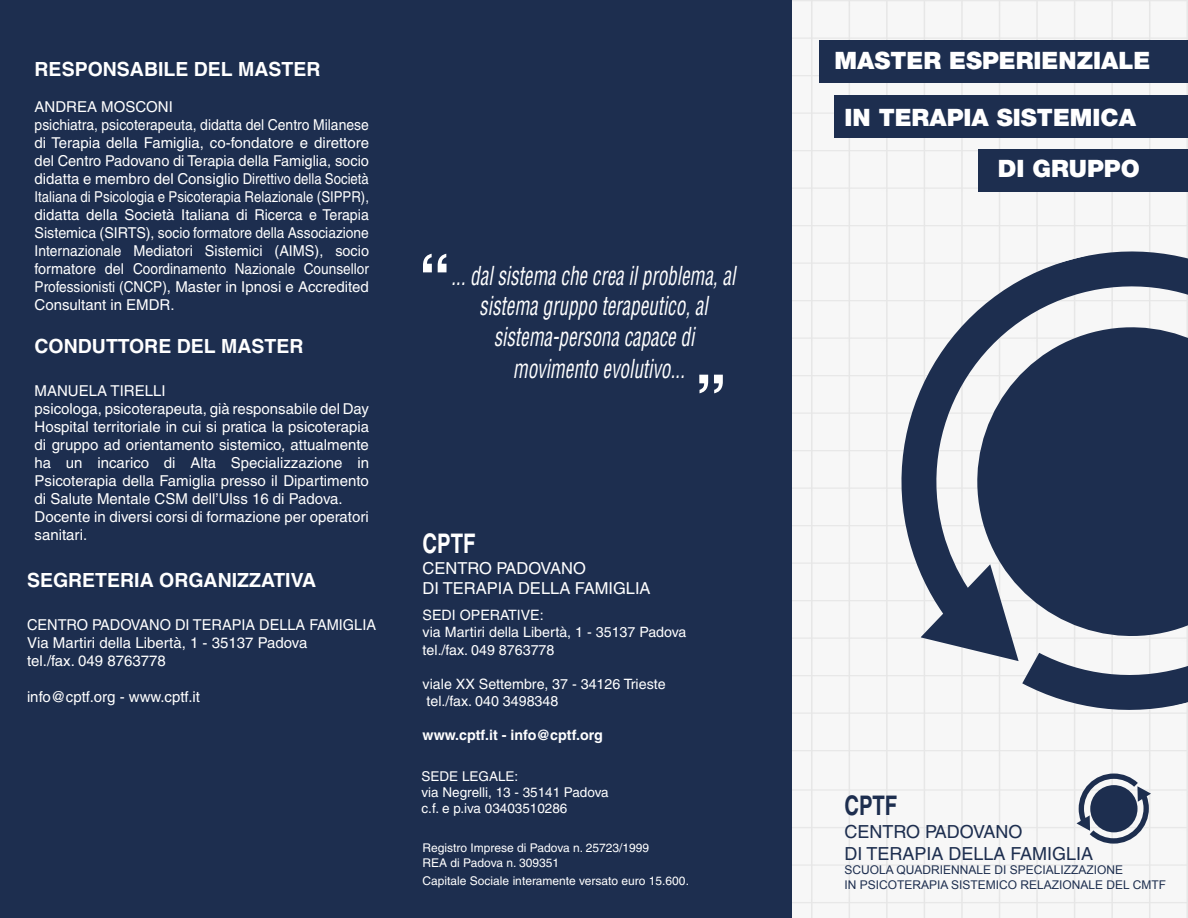
<style>
.page{position:relative;width:1188px;height:918px;background:#fff}
.page>*{position:absolute;margin:0;border:0;box-sizing:border-box;transform-origin:0 0}
.t1{font:700 68.4px "Helvetica";color:#fff;scale:.92 1}
.t2{font:700 27px "Helvetica";color:#fff;scale:.75 1}
.t3{font:700 27px "Helvetica";color:#1d2e4f;scale:.75 1}
.t4{font:italic condensed 25.5px/31.2px "Helvetica CE";color:#fff;text-align:center;scale:.75 1}
.t5{font:900 24px/51.3px "Helvetica Neue";color:#fff;text-align:right}
.t6{font:700 19.5px "Helvetica";color:#fff}
.t7{font:18px/21.6px "Helvetica";color:#1d2e4f}
.t8{font:16.5px/19.8px "Helvetica";color:#fff}
.t9{font:15px/18px "Helvetica";color:#fff}
.t10{font:14.25px/17.1px "Helvetica";color:#fff}
.t11{font:700 14.25px "Helvetica";color:#fff}
.t12{font:13.5px/16.2px "Helvetica";color:#fff}
.t13{font:12px/14.4px "Helvetica";color:#fff}
.t14{font:12px/14.4px "Arial";color:#1d2e4f}
</style>
<div class="page">
<img style="left:792px;top:768px;width:396px;height:150px">
<img style="left:792px;top:0;width:396px;height:768px">
<div style="left:0;top:0;width:792px;height:918px;background:#1d2e4f"></div>
<div style="left:819px;top:40px;width:369px;height:43px;background:#1d2e4f"></div>
<div style="left:834px;top:95px;width:354px;height:42px;background:#1d2e4f"></div>
<div style="left:979px;top:149px;width:209px;height:43px;background:#1d2e4f"></div>
<svg style="left:876px;top:244px;width:312px;height:417px"></svg>
<svg style="left:1022px;top:300px;width:166px;height:418px;fill:#1d2e4f"></svg>
<svg style="left:1077px;top:774px;width:74px;height:70px"></svg>
<h3 class="t6" style="left:35px;top:57px;width:288px">RESPONSABILE DEL MASTER</h3>
<p class="t9" style="left:35px;top:97px;width:336px">ANDREA MOSCONI<br>psichiatra, psicoterapeuta, didatta del Centro Milanese di Terapia della Famiglia, co-fondatore e direttore del Centro Padovano di Terapia della Famiglia, socio didatta e membro del Consiglio Direttivo della Società Italiana di Psicologia e Psicoterapia Relazionale (SIPPR), didatta della Società Italiana di Ricerca e Terapia Sistemica (SIRTS), socio formatore della Associazione Internazionale Mediatori Sistemici (AIMS), socio formatore del Coordinamento Nazionale Counsellor Professionisti (CNCP), Master in Ipnosi e Accredited Consultant in EMDR.</p>
<h3 class="t6" style="left:35px;top:334px;width:270px">CONDUTTORE DEL MASTER</h3>
<p class="t9" style="left:35px;top:382px;width:336px">MANUELA TIRELLI<br>psicologa, psicoterapeuta, già responsabile del Day Hospital territoriale in cui si pratica la psicoterapia di gruppo ad orientamento sistemico, attualmente ha un incarico di Alta Specializzazione in Psicoterapia della Famiglia presso il Dipartimento di Salute Mentale CSM dell’Ulss 16 di Padova.<br>Docente in diversi corsi di formazione per operatori sanitari.</p>
<h3 class="t6" style="left:27px;top:568px;width:291px">SEGRETERIA ORGANIZZATIVA</h3>
<p class="t9" style="left:27px;top:616px;width:351px">CENTRO PADOVANO DI TERAPIA DELLA FAMIGLIA<br>Via Martiri della Libertà, 1 - 35137 Padova<br>tel./fax. 049 8763778</p>
<p class="t9" style="left:27px;top:688px;width:175px">info@cptf.org - www.cptf.it</p>
<h1 class="t1" style="left:419px;top:238px;width:36px">“</h1>
<h3 class="t4" style="left:451px;top:260px;width:380px">... dal sistema che crea il problema, al sistema gruppo terapeutico, al sistema-persona capace di movimento evolutivo...</h3>
<h1 class="t1" style="left:727px;top:409px;width:36px;rotate:-180deg">“</h1>
<h2 class="t2" style="left:423px;top:527px;width:72px">CPTF</h2>
<p class="t8" style="left:423px;top:559px;width:230px">CENTRO PADOVANO<br>DI TERAPIA DELLA FAMIGLIA</p>
<p class="t10" style="left:423px;top:607px;width:265px">SEDI OPERATIVE:<br>via Martiri della Libertà, 1 - 35137 Padova tel./fax. 049 8763778</p>
<p class="t10" style="left:423px;top:675px;width:245px">viale XX Settembre, 37 - 34126 Trieste tel./fax. 040 3498348</p>
<p class="t11" style="left:423px;top:726px;width:182px">www.cptf.it - info@cptf.org</p>
<p class="t12" style="left:422px;top:768px;width:189px">SEDE LEGALE:<br>via Negrelli, 13 - 35141 Padova c.f. e p.iva 03403510286</p>
<p class="t13" style="left:423px;top:841px;width:228px">Registro Imprese di Padova n. 25723/1999<br>REA di Padova n. 309351</p>
<p class="t13" style="left:423px;top:873px;width:268px">Capitale Sociale interamente versato euro 15.600.</p>
<h3 class="t5" style="left:834px;top:35px;width:318px">MASTER ESPERIENZIALE</h3>
<h3 class="t5" style="left:844px;top:91px;width:297px">IN TERAPIA SISTEMICA<br>DI GRUPPO</h3>
<h2 class="t3" style="left:844px;top:789px;width:72px">CPTF</h2>
<p class="t7" style="left:844px;top:821px;width:250px">CENTRO PADOVANO<br>DI TERAPIA DELLA FAMIGLIA</p>
<p class="t14" style="left:844px;top:863px;width:323px">SCUOLA QUADRIENNALE DI SPECIALIZZAZIONE<br>IN PSICOTERAPIA SISTEMICO RELAZIONALE DEL CMTF</p>
</div>
